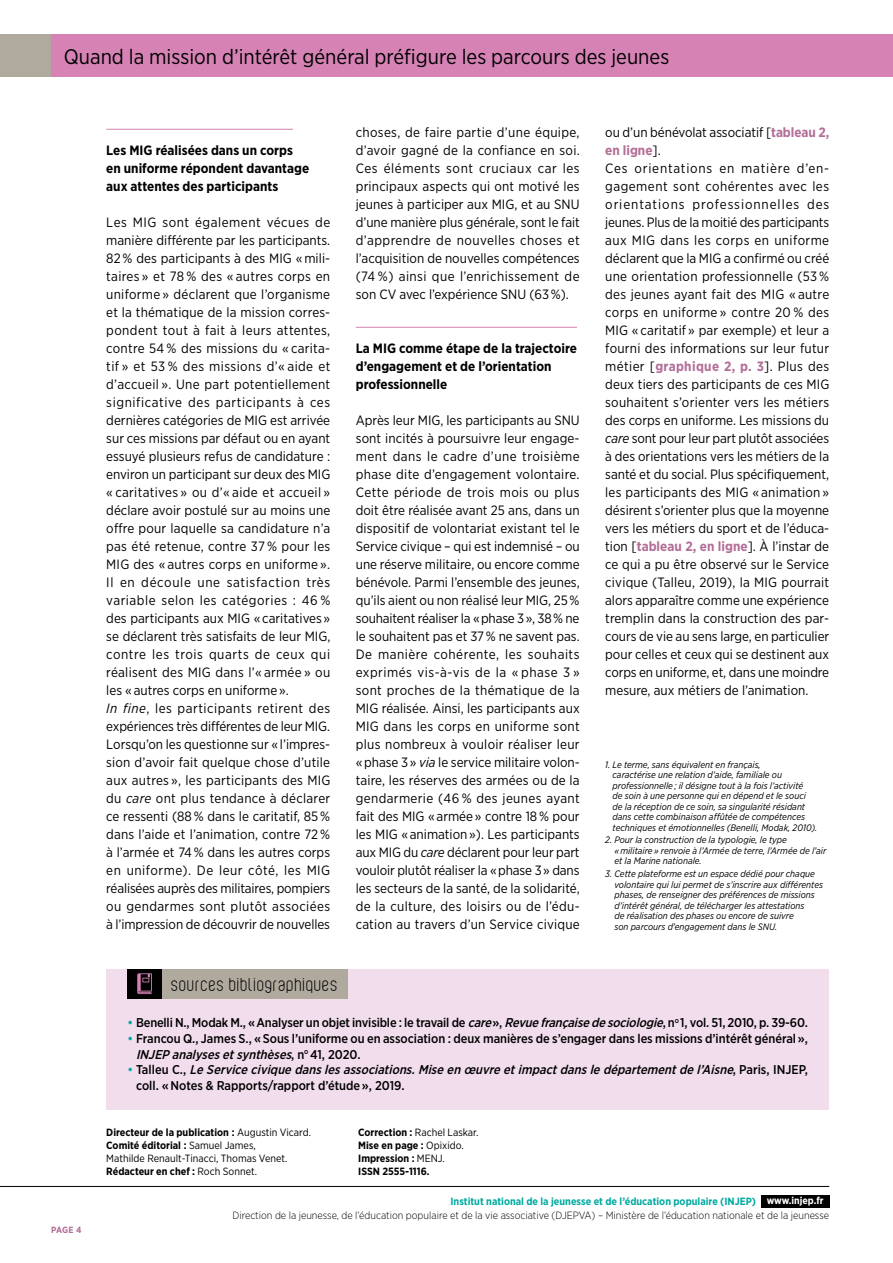
<style>
.page{position:relative;width:893px;height:1263px;background:#fff}
.page>*{position:absolute;margin:0;border:0;box-sizing:border-box;transform-origin:0 0}
.t1{font:21px "Gotham Narrow";color:#000}
.t2{font:18px "Violette";letter-spacing:.03em;color:#000}
.t3{font:13.5px/18px "Gotham Narrow";letter-spacing:.005em;color:#000}
.t4{font:700 13.5px/18px "Gotham Narrow";color:#000}
.t5{font:500 12.75px/15.8px "Gotham Narrow";letter-spacing:-.005em;color:#000}
.t6{font:italic 500 12.75px/15.8px "Gotham Narrow";color:#000}
.t7{font:300 10.5px/14.2px "Gotham Narrow";color:#000}
.t8{font:10.5px/12.8px "Gotham Narrow";color:#000}
.t9{font:700 10.5px/12.8px "Gotham Narrow";color:#000}
.t10{font:italic 9.3px/10.5px "Gotham Narrow";color:#000}
.t11{font:700 9px "Gotham Narrow";color:#b26e97}
.s1{font-style:italic}
.s2{font-weight:700;color:#b26e97}
.s3{color:#00aaa1}
.s4{font-style:normal;color:#00aaa1}
.s5{font-style:normal}
.s6{font-weight:700}
.s7{font-weight:400}
.s8{font-weight:700;color:#00aaa1}
.s9{font-weight:700;font-size:10.2px;color:#fff}
</style>
<div class="page">
<div style="left:51px;top:34px;width:842px;height:43px;background:#d682b5"></div>
<div style="left:0;top:34px;width:51px;height:43px;background:#b0aa9e"></div>
<hr style="left:0;top:1186px;width:829px;height:1px;background:#000">
<div style="left:761px;top:1195px;width:68px;height:12px;background:#000"></div>
<hr style="left:106px;top:129px;width:187px;height:1px;background:#d682b5">
<hr style="left:356px;top:327px;width:221px;height:1px;background:#d682b5">
<div style="left:106px;top:969px;width:723px;height:140px;background:#f2dded"></div>
<div style="left:162px;top:969px;width:186px;height:29px;background:#b0aa9e"></div>
<div style="left:128px;top:969px;width:34px;height:29px;background:#000"></div>
<svg style="left:137px;top:973px;width:15px;height:21px"></svg>
<h1 class="t1" style="left:64px;top:43px;width:607px">Quand la mission d’intérêt général préfigure les parcours des jeunes</h1>
<p class="t4" style="left:106px;top:141px;width:204px">Les MIG réalisées dans un corps en uniforme répondent davantage aux attentes des participants</p>
<p class="t3" style="left:106px;top:213px;width:226px">Les MIG sont également vécues de manière différente par les participants.<br>82 % des participants à des MIG « mili&shy;taires » et 78 % des « autres corps en uniforme » déclarent que l’organisme et la thématique de la mission corres&shy;pondent tout à fait à leurs attentes, contre 54 % des missions du « carita&shy;tif » et 53 % des missions d’« aide et d’accueil ». Une part potentiellement significative des participants à ces dernières catégories de MIG est arrivée sur ces missions par défaut ou en ayant essuyé plusieurs refus de candidature : environ un participant sur deux des MIG « caritatives » ou d’« aide et accueil » déclare avoir postulé sur au moins une offre pour laquelle sa candidature n’a pas été retenue, contre 37 % pour les MIG des « autres corps en uniforme ».<br>Il en découle une satisfaction très variable selon les catégories : 46 % des participants aux MIG « caritatives » se déclarent très satisfaits de leur MIG, contre les trois quarts de ceux qui réalisent des MIG dans l’« armée » ou les « autres corps en uniforme ».<br><span class="s1">In fine</span>, les participants retirent des expériences très différentes de leur MIG.<br>Lorsqu’on les questionne sur « l’impres&shy;sion d’avoir fait quelque chose d’utile aux autres », les participants des MIG du <span class="s1">care</span> ont plus tendance à déclarer ce ressenti (88 % dans le caritatif, 85 % dans l’aide et l’animation, contre 72 % à l’armée et 74 % dans les autres corps en uniforme). De leur côté, les MIG réalisées auprès des militaires, pompiers ou gendarmes sont plutôt associées à l’impression de découvrir de nouvelles</p>
<p class="t3" style="left:356px;top:123px;width:226px;text-align:justify">choses, de faire partie d’une équipe, d’avoir gagné de la confiance en soi.<br>Ces éléments sont cruciaux car les principaux aspects qui ont motivé les jeunes à participer aux MIG, et au SNU d’une manière plus générale, sont le fait d’apprendre de nouvelles choses et l’acquisition de nouvelles compétences (74 %) ainsi que l’enrichissement de son CV avec l’expérience SNU (63 %).</p>
<p class="t4" style="left:356px;top:339px;width:223px">La MIG comme étape de la trajectoire d’engagement et de l’orientation professionnelle</p>
<p class="t3" style="left:356px;top:411px;width:226px;text-align:justify">Après leur MIG, les participants au SNU sont incités à poursuivre leur engage&shy;ment dans le cadre d’une troisième phase dite d’engagement volontaire.<br>Cette période de trois mois ou plus doit être réalisée avant 25 ans, dans un dispositif de volontariat existant tel le Service civique – qui est indemnisé – ou une réserve militaire, ou encore comme bénévole. Parmi l’ensemble des jeunes, qu’ils aient ou non réalisé leur MIG, 25 % souhaitent réaliser la « phase 3 », 38 % ne le souhaitent pas et 37 % ne savent pas.<br>De manière cohérente, les souhaits exprimés vis-à-vis de la « phase 3 » sont proches de la thématique de la MIG réalisée. Ainsi, les participants aux MIG dans les corps en uniforme sont plus nombreux à vouloir réaliser leur « phase 3 » <span class="s1">via</span> le service militaire volon&shy;taire, les réserves des armées ou de la gendarmerie (46 % des jeunes ayant fait des MIG « armée » contre 18 % pour les MIG « animation »). Les participants aux MIG du <span class="s1">care</span> déclarent pour leur part vouloir plutôt réaliser la « phase 3 » dans les secteurs de la santé, de la solidarité, de la culture, des loisirs ou de l’édu&shy;cation au travers d’un Service civique</p>
<p class="t3" style="left:605px;top:123px;width:226px">ou d’un bénévolat associatif [<span class="s2">tableau 2, en ligne</span>].<br>Ces orientations en matière d’en&shy;gagement sont cohérentes avec les orientations professionnelles des jeunes. Plus de la moitié des participants aux MIG dans les corps en uniforme déclarent que la MIG a confirmé ou créé une orientation professionnelle (53 % des jeunes ayant fait des MIG « autre corps en uniforme » contre 20 % des MIG « caritatif » par exemple) et leur a fourni des informations sur leur futur métier [<span class="s2">graphique 2, p. 3</span>]. Plus des deux tiers des participants de ces MIG souhaitent s’orienter vers les métiers des corps en uniforme. Les missions du <span class="s1">care</span> sont pour leur part plutôt associées à des orientations vers les métiers de la santé et du social. Plus spécifiquement, les participants des MIG « animation » désirent s’orienter plus que la moyenne vers les métiers du sport et de l’éduca&shy;tion [<span class="s2">tableau 2, en ligne</span>]. À l’instar de ce qui a pu être observé sur le Service civique (Talleu, 2019), la MIG pourrait alors apparaître comme une expérience tremplin dans la construction des par&shy;cours de vie au sens large, en particulier pour celles et ceux qui se destinent aux corps en uniforme, et, dans une moindre mesure, aux métiers de l’animation.</p>
<p class="t10" style="left:613px;top:759px;width:206px;text-indent:-7px">1. Le terme, sans équivalent en français,<br>caractérise une relation d’aide, familiale ou professionnelle ; il désigne tout à la fois l’activité<br>de soin à une personne qui en dépend et le souci de la réception de ce soin, sa singularité résidant dans cette combinaison affûtée de compétences techniques et émotionnelles (Benelli, Modak, 2010).</p>
<p class="t10" style="left:614px;top:835px;width:213px;text-indent:-9px">2. Pour la construction de la typologie, le type<br>« militaire » renvoie à l’Armée de terre, l’Armée de l’air et la Marine nationale.</p>
<p class="t10" style="left:614px;top:868px;width:210px;text-indent:-9px">3. Cette plateforme est un espace dédié pour chaque volontaire qui lui permet de s’inscrire aux différentes phases, de renseigner des préférences de missions d’intérêt général, de télécharger les attestations<br>de réalisation des phases ou encore de suivre<br>son parcours d’engagement dans le SNU.</p>
<h2 class="t2" style="left:171px;top:974px;width:168px">sources bibliographiques</h2>
<p class="t5" style="left:128px;top:1014px;width:682px"><span class="s3">•</span> Benelli N., Modak M., « Analyser un objet invisible : le travail de <span class="s1">care</span>», <span class="s1">Revuefrançaisedesociologie</span>, n<sup>o</sup> 1, vol. 51, 2010, p. 39-60.</p>
<p class="t5" style="left:136px;top:1030px;width:673px;text-indent:-9px"><span class="s3">•</span> Francou Q., James S., « Sous l’uniforme ou en association : deux manières de s’engager dans les missions d’intérêt général »,<br><span class="s1">INJEP analysesetsynthèses</span>, n <sup>o</sup> 4 1 , 2 0 2 0 .</p>
<p class="t6" style="left:136px;top:1062px;width:673px;text-indent:-9px"><span class="s4">•</span> <span class="s5">Ta l l e u C . ,</span> LeServiceciviquedanslesassociations.Miseenœuvreetimpactdansledépartementdel’Aisne<span class="s5">, P a r i s , I N J E P, coll. « Notes &amp; Rapports/rapport d’étude », 2019.</span></p>
<p class="t8" style="left:106px;top:1126px;width:206px"><span class="s6">Directeur de la publication :</span> Augustin Vicard.<br><span class="s6">Comité éditorial :</span> Samuel James,<br>Mathilde Renault‑Tinacci, Thomas Venet.<br><span class="s6">Rédacteur en chef :</span> Roch Sonnet.</p>
<p class="t9" style="left:358px;top:1126px;width:122px">Correction : <span class="s7">Rachel Laskar.<br></span>Mise en page : <span class="s7">Opixido.<br></span>Impression : <span class="s7">MENJ.<br></span>ISSN 2555-1116.</p>
<p class="t11" style="left:51px;top:1224px;width:32px">PAGE 4</p>
<p class="t7" style="left:232px;top:1193px;width:598px;text-indent:218px"><span class="s8">Institut national de la jeunesse et de l’éducation populaire (INJEP)</span> <span class="s9">www.injep.fr<br></span>Direction de la jeunesse, de l’éducation populaire et de la vie associative (DJEPVA) – Ministère de l’éducation nationale et de la jeunesse</p>
</div>
